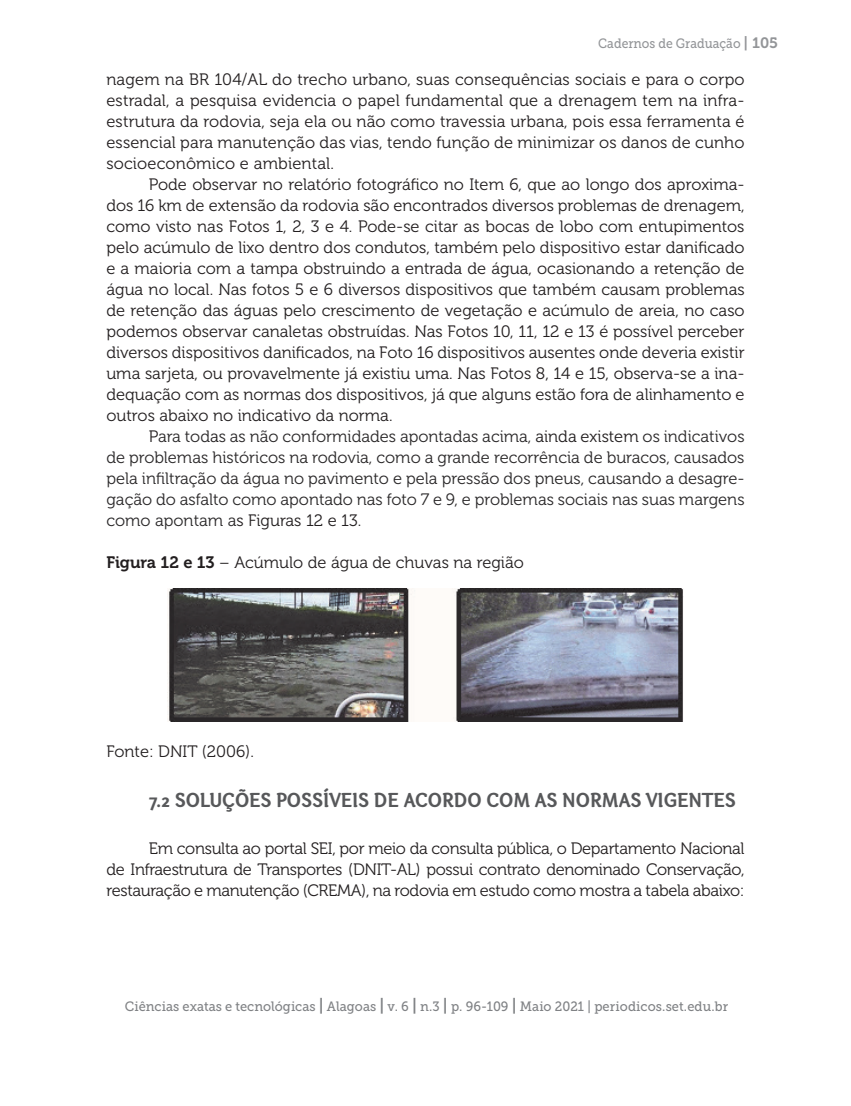
<style>
.page{position:relative;width:851px;height:1106px;background:#fff}
.page>*{position:absolute;margin:0;border:0;box-sizing:border-box;transform-origin:0 0}
.t1{font:21px "Otari Bold Limited";color:#57585a}
.t2{font:16.5px/21px "Museo 300";color:#231f20;text-align:justify}
.t3{font:16.5px/21px "Museo 300";color:#2a2829;text-align:justify}
.t4{font:13.5px "Museo Slab 500";color:#808285;scale:.95 1}
.t5{font:13.5px "Museo Slab 500";color:#939598;scale:.9 1}
.s1{font-family:"Museo 700";font-size:15px}
.s2{color:#231f20}
.s3{font-family:"Museo 700"}
.s4{font-family:"Museo 700";font-size:16.5px}
</style>
<div class="page">
<img style="left:168px;top:589px;width:515px;height:132px">
<p class="t5" style="left:598px;top:36px;width:201px">Cadernos de Graduação <span class="s1">| 105</span></p>
<p class="t2" style="left:106px;top:69px;width:639px">nagem na BR 104/AL do trecho urbano, suas consequências sociais e para o corpo estradal, a pesquisa evidencia o papel fundamental que a drenagem tem na infra&shy;estrutura da rodovia, seja ela ou não como travessia urbana, pois essa ferramenta é essencial para manutenção das vias, tendo função de minimizar os danos de cunho socioeconômico e ambiental.</p>
<p class="t2" style="left:106px;top:174px;width:639px;text-indent:43px">Pode observar no relatório fotográfico no Item 6, que ao longo dos aproxima&shy;dos 16 km de extensão da rodovia são encontrados diversos problemas de drenagem, como visto nas Fotos 1, 2, 3 e 4. Pode-se citar as bocas de lobo com entupimentos pelo acúmulo de lixo dentro dos condutos, também pelo dispositivo estar danificado e a maioria com a tampa obstruindo a entrada de água, ocasionando a retenção de água no local. Nas fotos 5 e 6 diversos dispositivos que também causam problemas de retenção das águas pelo crescimento de vegetação e acúmulo de areia, no caso podemos observar canaletas obstruídas. Nas Fotos 10, 11, 12 e 13 é possível perceber diversos dispositivos danificados, na Foto 16 dispositivos ausentes onde deveria existir uma sarjeta, ou provavelmente já existiu uma. Nas Fotos 8, 14 e 15, observa-se a ina&shy;dequação com as normas dos dispositivos, já que alguns estão fora de alinhamento e outros abaixo no indicativo da norma.</p>
<p class="t3" style="left:106px;top:426px;width:639px;text-indent:43px"><span class="s2">P</span>ara tod<span class="s2">a</span>s as não conformidades apontadas acima, <span class="s2">ainda existem</span> os indicativos de problemas históricos na rodovia, como a grande recorrência de buracos, causados pela infiltração da água no pavimento e pela pressão dos pneus, causando a desagre&shy;gação do asfalto como apontado nas foto 7 e 9, e problemas sociais nas suas margens como apontam a<span class="s2">s Figuras 12 e 13.</span></p>
<p class="t2" style="left:106px;top:552px;width:419px"><span class="s3">Figura 12 e 13</span> – Acúmulo de água de chuvas na região</p>
<p class="t2" style="left:106px;top:741px;width:149px">Fonte: DNIT (2006).</p>
<p class="t1" style="left:149px;top:787px;width:588px">7.2 SOLUÇÕES POSSÍVEIS DE ACORDO COM AS NORMAS VIGENTES</p>
<p class="t2" style="left:106px;top:837px;width:639px;text-indent:43px">Em consulta ao portal SEI, por meio da consulta pública, o Departamento Nacional de Infraestrutura de Transportes (DNIT-AL) possui contrato denominado Conservação, restauração e manutenção (CREMA), na rodovia em estudo como mostra a tabela abaixo:</p>
<p class="t4" style="left:125px;top:999px;width:636px">Ciências exatas e tecnológicas <span class="s4">|</span> Alagoas <span class="s4">|</span> v. 6 <span class="s4">|</span> n.3 <span class="s4">|</span> p. 96-109 <span class="s4">|</span> Maio 2021 | periodicos.set.edu.br</p>
</div>
